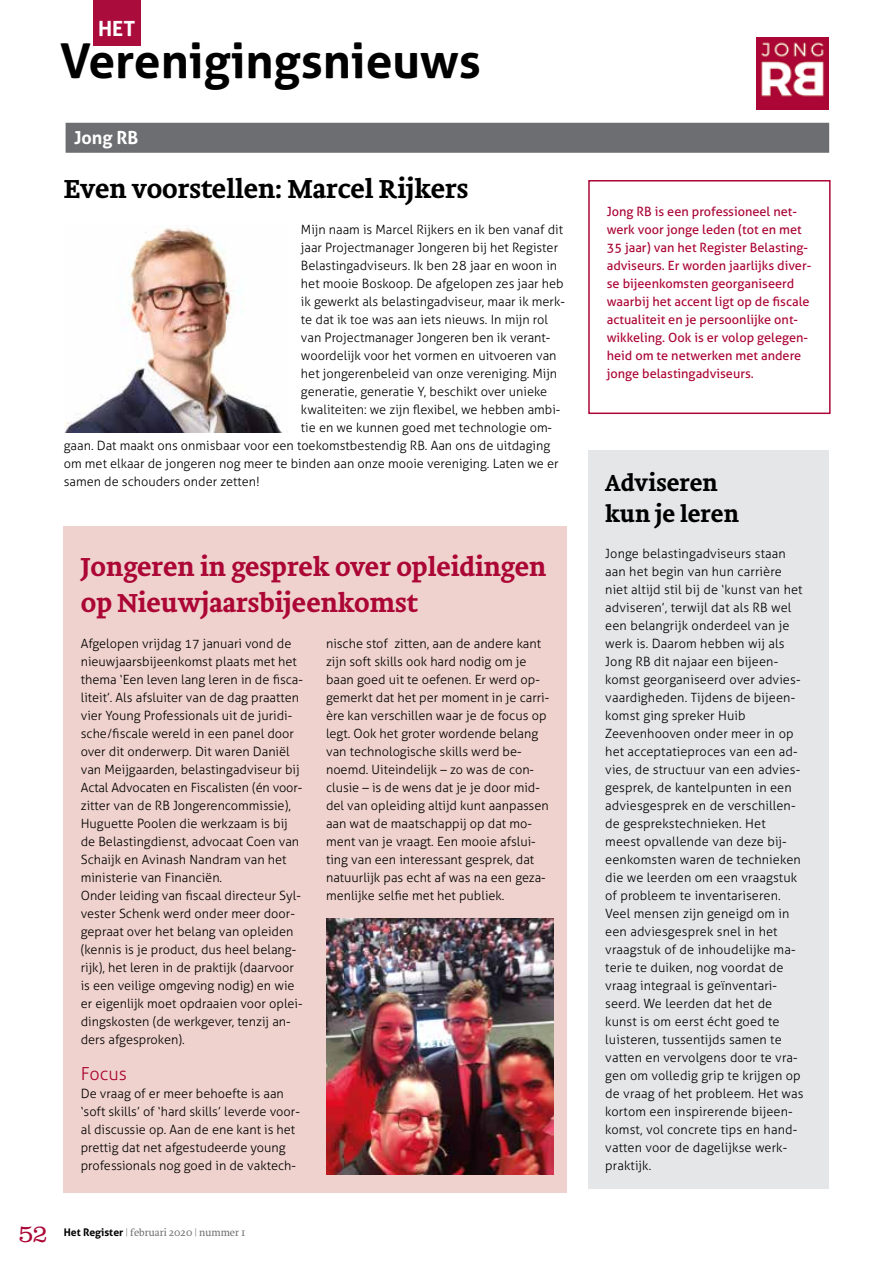
<style>
.page{position:relative;width:893px;height:1263px;background:#fff}
.page>*{position:absolute;margin:0;border:0;box-sizing:border-box;transform-origin:0 0}
.t1{font:700 48px "Aller";color:#000}
.t2{font:500 27px/36px "Brioni Text Std";color:#ab0635}
.t3{font:500 27px "Brioni Text Std";color:#000}
.t4{font:300 25.05px "Clarendon LT Std";color:#ab0635}
.t5{font:500 24px/31.5px "Brioni Text Std";color:#000}
.t6{font:700 21px "Aller";color:#fff}
.t7{font:700 18px "Aller";color:#fff}
.t8{font:300 18px "Aller";color:#ab0635}
.t9{font:300 12.75px/18px "Aller";color:#000}
.t10{font:12.75px/18px "Aller";color:#ab0635}
.t11{font:300 10.5px "Brioni Std";color:#6d6e71}
.s1{font-family:"Aller";font-weight:700;color:#000}
</style>
<div class="page">
<div style="left:93px;top:0;width:47px;height:45px;background:#aa0c3c"></div>
<div style="left:66px;top:123px;width:763px;height:30px;background:#6d6e71"></div>
<div style="left:588px;top:180px;width:243px;height:234px;border:2px solid #ab0635"></div>
<img style="left:757px;top:37px;width:72px;height:72px">
<div style="left:64px;top:526px;width:503px;height:667px;background:#efd2cd"></div>
<div style="left:588px;top:450px;width:241px;height:738px;background:#e5e6e7"></div>
<img style="left:64px;top:228px;width:218px;height:204px">
<img style="left:326px;top:918px;width:228px;height:257px">
<h3 class="t6" style="left:98px;top:15px;width:39px">HET</h3>
<h1 class="t1" style="left:60px;top:32px;width:422px">Verenigingsnieuws</h1>
<h3 class="t7" style="left:74px;top:127px;width:66px">Jong RB</h3>
<h2 class="t3" style="left:64px;top:171px;width:406px">Even voorstellen: Marcel Rijkers</h2>
<p class="t9" style="left:301px;top:220px;width:264px">Mijn naam is Marcel Rijkers en ik ben vanaf dit</p>
<p class="t9" style="left:301px;top:239px;width:259px">jaar Projectmanager Jongeren bij het Register</p>
<p class="t9" style="left:301px;top:257px;width:258px">Belastingadviseurs. Ik ben 28 jaar en woon in</p>
<p class="t9" style="left:301px;top:275px;width:264px">het mooie Boskoop. De afgelopen zes jaar heb</p>
<p class="t9" style="left:301px;top:293px;width:266px">ik gewerkt als belastingadviseur, maar ik merk-</p>
<p class="t9" style="left:301px;top:311px;width:249px">te dat ik toe was aan iets nieuws. In mijn rol</p>
<p class="t9" style="left:301px;top:329px;width:251px">van Projectmanager Jongeren ben ik verant-</p>
<p class="t9" style="left:301px;top:347px;width:257px">woordelijk voor het vormen en uitvoeren van</p>
<p class="t9" style="left:301px;top:365px;width:258px">het jongerenbeleid van onze vereniging. Mijn</p>
<p class="t9" style="left:301px;top:383px;width:248px">generatie, generatie Y, beschikt over unieke</p>
<p class="t9" style="left:301px;top:401px;width:261px">kwaliteiten: we zijn flexibel, we hebben ambi-</p>
<p class="t9" style="left:301px;top:419px;width:253px">tie en we kunnen goed met technologie om-</p>
<p class="t9" style="left:64px;top:437px;width:488px">gaan. Dat maakt ons onmisbaar voor een toekomstbestendig RB. Aan ons de uitdaging</p>
<p class="t9" style="left:64px;top:455px;width:496px">om met elkaar de jongeren nog meer te binden aan onze mooie vereniging. Laten we er</p>
<p class="t9" style="left:64px;top:473px;width:197px">samen de schouders onder zetten!</p>
<h3 class="t5" style="left:605px;top:467px;width:135px">Adviseren kun je leren</h3>
<p class="t9" style="left:605px;top:544px;width:200px">Jonge belastingadviseurs staan aan het begin van hun carrière niet altijd stil bij de ‘kunst van het adviseren’, terwijl dat als RB wel een belangrijk onderdeel van je werk is. Daarom hebben wij als<br>Jong RB dit najaar een bijeen&shy;komst georganiseerd over advies&shy;vaardigheden. Tijdens de bijeen&shy;komst ging spreker Huib<br>Zeevenhooven onder meer in op het acceptatieproces van een ad&shy;vies, de structuur van een advies&shy;gesprek, de kantelpunten in een adviesgesprek en de verschillen&shy;de gesprekstechnieken. Het meest opvallende van deze bij&shy;eenkomsten waren de technieken die we leerden om een vraagstuk of probleem te inventariseren.<br>Veel mensen zijn geneigd om in een adviesgesprek snel in het vraagstuk of de inhoudelijke ma&shy;terie te duiken, nog voordat de vraag integraal is geïnventari&shy;seerd. We leerden dat het de kunst is om eerst écht goed te luisteren, tussentijds samen te vatten en vervolgens door te vra&shy;gen om volledig grip te krijgen op de vraag of het probleem. Het was kortom een inspirerende bijeen&shy;komst, vol concrete tips en hand&shy;vatten voor de dagelijkse werk&shy;praktijk.</p>
<p class="t10" style="left:607px;top:202px;width:206px">Jong RB is een professioneel net&shy;werk voor jonge leden (tot en met 35 jaar) van het Register Belasting&shy;adviseurs. Er worden jaarlijks diver&shy;se bijeenkomsten georganiseerd waarbij het accent ligt op de fiscale actualiteit en je persoonlijke ont&shy;wikkeling. Ook is er volop gelegen&shy;heid om te netwerken met andere jonge belastingadviseurs.</p>
<h2 class="t2" style="left:81px;top:549px;width:467px">Jongeren in gesprek over opleidingen op Nieuwjaarsbijeenkomst</h2>
<p class="t9" style="left:81px;top:634px;width:224px">Afgelopen vrijdag 17 januari vond de nieuwjaarsbijeenkomst plaats met het thema ‘Een leven lang leren in de fisca&shy;liteit’. Als afsluiter van de dag praatten vier Young Professionals uit de juridi&shy;sche/fiscale wereld in een panel door over dit onderwerp. Dit waren Daniël van Meijgaarden, belastingadviseur bij Actal Advocaten en Fiscalisten (én voor&shy;zitter van de RB Jongerencommissie), Huguette Poolen die werkzaam is bij de Belastingdienst, advocaat Coen van Schaijk en Avinash Nandram van het ministerie van Financiën.<br>Onder leiding van fiscaal directeur Syl&shy;vester Schenk werd onder meer door&shy;gepraat over het belang van opleiden (kennis is je product, dus heel belang&shy;rijk), het leren in de praktijk (daarvoor is een veilige omgeving nodig) en wie er eigenlijk moet opdraaien voor oplei&shy;dingskosten (de werkgever, tenzij an&shy;ders afgesproken).</p>
<h3 class="t8" style="left:81px;top:1063px;width:48px">Focus</h3>
<p class="t9" style="left:81px;top:1084px;width:221px">De vraag of er meer behoefte is aan ‘soft skills’ of ‘hard skills’ leverde voor&shy;al discussie op. Aan de ene kant is het prettig dat net afgestudeerde young professionals nog goed in de vaktech-</p>
<p class="t9" style="left:326px;top:635px;width:225px">nische stof zitten, aan de andere kant zijn soft skills ook hard nodig om je baan goed uit te oefenen. Er werd op&shy;gemerkt dat het per moment in je carri&shy;ère kan verschillen waar je de focus op legt. Ook het groter wordende belang van technologische skills werd be&shy;noemd. Uiteindelijk – zo was de con&shy;clusie – is de wens dat je je door mid&shy;del van opleiding altijd kunt aanpassen aan wat de maatschappij op dat mo&shy;ment van je vraagt. Een mooie afslui&shy;ting van een interessant gesprek, dat natuurlijk pas echt af was na een geza&shy;menlijke selfie met het publiek.</p>
<h3 class="t4" style="left:19px;top:1219px;width:31px">52</h3>
<p class="t11" style="left:64px;top:1225px;width:183px"><span class="s1">Het Register</span> | februari 2020 | nummer 1</p>
</div>
